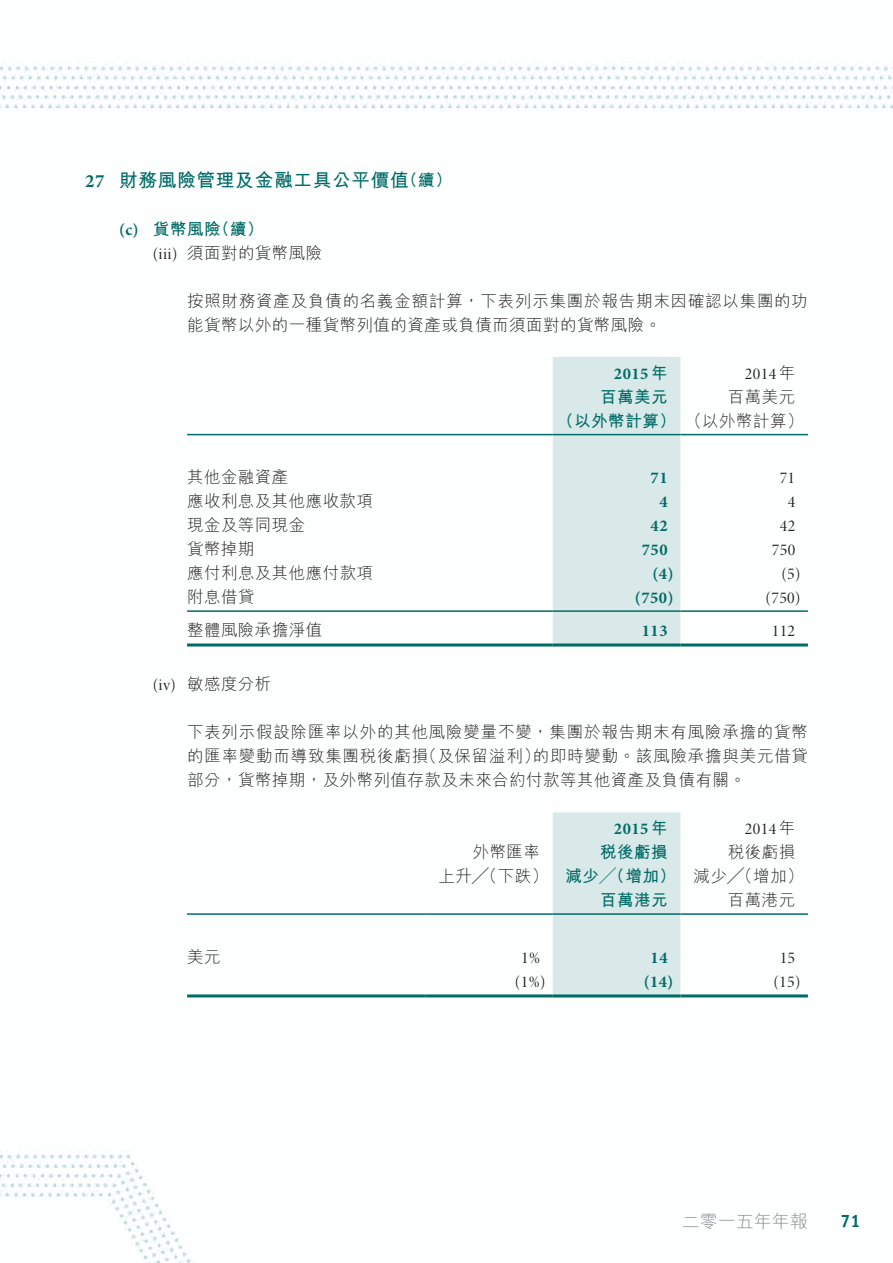
<style>
.page{position:relative;width:893px;height:1263px;background:#fff}
.page>*{position:absolute;margin:0;border:0;box-sizing:border-box;transform-origin:0 0}
.t1{font:700 18.75px "M Hei HK";letter-spacing:.035em;color:#006c67}
.t2{font:300 18px "M Hei HK";color:#8a8c8f}
.t3{font:700 18px "Officina Serif";color:#006c67}
.t4{font:300 16.5px/24px "M Hei HK";letter-spacing:.025em;color:#231f20}
.t5{font:300 16.5px/24px "M Hei HK";letter-spacing:.045em;color:#231f20}
.t6{font:16.5px "Minion Pro Disp";letter-spacing:.025em;color:#231f20}
.t7{font:700 16.5px "Minion Pro";letter-spacing:.035em;color:#006c67}
.t8{font:700 16.5px/24px "M Hei HK";letter-spacing:.035em;color:#006c67}
.s1{font-family:"Minion Pro"}
.s2{font-size:16.5px}
.s3{font-family:"Minion Pro";font-weight:700;color:#006c67}
.s4{font-weight:700;color:#006c67}
.s5{font-family:"Minion Pro Disp";font-weight:400}
.s6{font-family:"M Hei HK"}
.s7{font-family:"M Hei HK";font-weight:300}
</style>
<div class="page">
<img style="left:0;top:62px;width:893px;height:1201px">
<div style="left:553px;top:357px;width:127px;height:286px;background:#d9e8e8"></div>
<hr style="left:187px;top:434px;width:366px;height:1px;background:#006c67">
<hr style="left:553px;top:434px;width:127px;height:1px;background:#006c67">
<hr style="left:680px;top:434px;width:128px;height:1px;background:#006c67">
<hr style="left:187px;top:610px;width:366px;height:2px;background:#006c67">
<hr style="left:553px;top:610px;width:127px;height:2px;background:#006c67">
<hr style="left:680px;top:610px;width:128px;height:2px;background:#006c67">
<hr style="left:187px;top:643px;width:366px;height:3px;background:#006c67">
<hr style="left:553px;top:643px;width:127px;height:3px;background:#006c67">
<hr style="left:680px;top:643px;width:128px;height:3px;background:#006c67">
<div style="left:553px;top:812px;width:127px;height:182px;background:#d9e8e8"></div>
<hr style="left:187px;top:913px;width:238px;height:2px;background:#006c67">
<hr style="left:425px;top:913px;width:128px;height:2px;background:#006c67">
<hr style="left:553px;top:913px;width:127px;height:2px;background:#006c67">
<hr style="left:680px;top:913px;width:128px;height:2px;background:#006c67">
<hr style="left:187px;top:994px;width:238px;height:3px;background:#006c67">
<hr style="left:425px;top:994px;width:128px;height:3px;background:#006c67">
<hr style="left:553px;top:994px;width:127px;height:3px;background:#006c67">
<hr style="left:680px;top:994px;width:128px;height:3px;background:#006c67">
<p class="t1" style="left:85px;top:166px;width:368px"><span class="s1">27</span> 財務風險管理及金融工具公平價值<span class="s2">（續）</span></p>
<p class="t4" style="left:153px;top:216px;width:171px;text-indent:-34px"><span class="s3">(c)</span> <span class="s4">貨幣風險（續）<br></span><span class="s5">(iii)</span> 須面對的貨幣風險</p>
<p class="t5" style="left:187px;top:288px;width:622px">按照財務資產及負債的名義金額計算，下表列示集團於報告期末因確認以集團的功能貨幣以外的一種貨幣列值的資產或負債而須面對的貨幣風險。</p>
<p class="t7" style="left:614px;top:362px;width:55px">2015<span class="s6">年</span></p>
<p class="t6" style="left:745px;top:364px;width:52px">2014<span class="s7">年</span></p>
<p class="t8" style="left:600px;top:384px;width:69px">百萬美元</p>
<p class="t4" style="left:557px;top:384px;width:248px;text-indent:171px">百萬美元<span class="s4">（以外幣計算）</span>（以外幣計算）</p>
<p class="t4" style="left:187px;top:465px;width:103px">其他金融資產</p>
<p class="t7" style="left:651px;top:466px;width:19px">71</p>
<p class="t6" style="left:780px;top:468px;width:17px">71</p>
<p class="t4" style="left:187px;top:489px;width:187px">應收利息及其他應收款項</p>
<p class="t7" style="left:659px;top:490px;width:10px">4</p>
<p class="t6" style="left:788px;top:492px;width:9px">4</p>
<p class="t4" style="left:187px;top:513px;width:120px">現金及等同現金</p>
<p class="t7" style="left:651px;top:514px;width:19px">42</p>
<p class="t6" style="left:780px;top:516px;width:17px">42</p>
<p class="t4" style="left:187px;top:537px;width:69px">貨幣掉期</p>
<p class="t7" style="left:642px;top:538px;width:27px">750</p>
<p class="t6" style="left:772px;top:540px;width:25px">750</p>
<p class="t4" style="left:187px;top:561px;width:187px">應付利息及其他應付款項</p>
<p class="t7" style="left:652px;top:562px;width:22px">(4)</p>
<p class="t6" style="left:782px;top:564px;width:20px">(5)</p>
<p class="t4" style="left:187px;top:585px;width:69px">附息借貸</p>
<p class="t7" style="left:635px;top:586px;width:40px">(750)</p>
<p class="t6" style="left:766px;top:588px;width:36px">(750)</p>
<p class="t4" style="left:187px;top:617px;width:137px">整體風險承擔淨值</p>
<p class="t7" style="left:642px;top:619px;width:27px">113</p>
<p class="t6" style="left:772px;top:621px;width:25px">112</p>
<p class="t4" style="left:153px;top:672px;width:120px"><span class="s5">(iv)</span> 敏感度分析</p>
<p class="t4" style="left:187px;top:720px;width:622px;text-align:justify">下表列示假設除匯率以外的其他風險變量不變，集團於報告期末有風險承擔的貨幣的匯率變動而導致集團稅後虧損（及保留溢利）的即時變動。該風險承擔與美元借貸部分，貨幣掉期，及外幣列值存款及未來合約付款等其他資產及負債有關。</p>
<p class="t7" style="left:614px;top:817px;width:55px">2015<span class="s6">年</span></p>
<p class="t6" style="left:745px;top:819px;width:52px">2014<span class="s7">年</span></p>
<p class="t4" style="left:438px;top:840px;width:111px;text-indent:34px">外幣匯率上升╱（下跌）</p>
<p class="t8" style="left:565px;top:839px;width:112px;text-indent:35px">稅後虧損減少╱（增加）</p>
<p class="t4" style="left:694px;top:840px;width:111px;text-indent:34px">稅後虧損減少╱（增加）</p>
<p class="t8" style="left:600px;top:887px;width:69px">百萬港元</p>
<p class="t4" style="left:728px;top:888px;width:69px">百萬港元</p>
<p class="t4" style="left:187px;top:944px;width:35px">美元</p>
<p class="t6" style="left:521px;top:948px;width:20px">1%</p>
<p class="t7" style="left:651px;top:946px;width:19px">14</p>
<p class="t6" style="left:780px;top:948px;width:17px">15</p>
<p class="t6" style="left:515px;top:972px;width:31px">(1%)</p>
<p class="t7" style="left:644px;top:970px;width:31px">(14)</p>
<p class="t6" style="left:774px;top:972px;width:28px">(15)</p>
<p class="t2" style="left:682px;top:1209px;width:127px">二零一五年年報</p>
<p class="t3" style="left:840px;top:1210px;width:22px">71</p>
</div>
